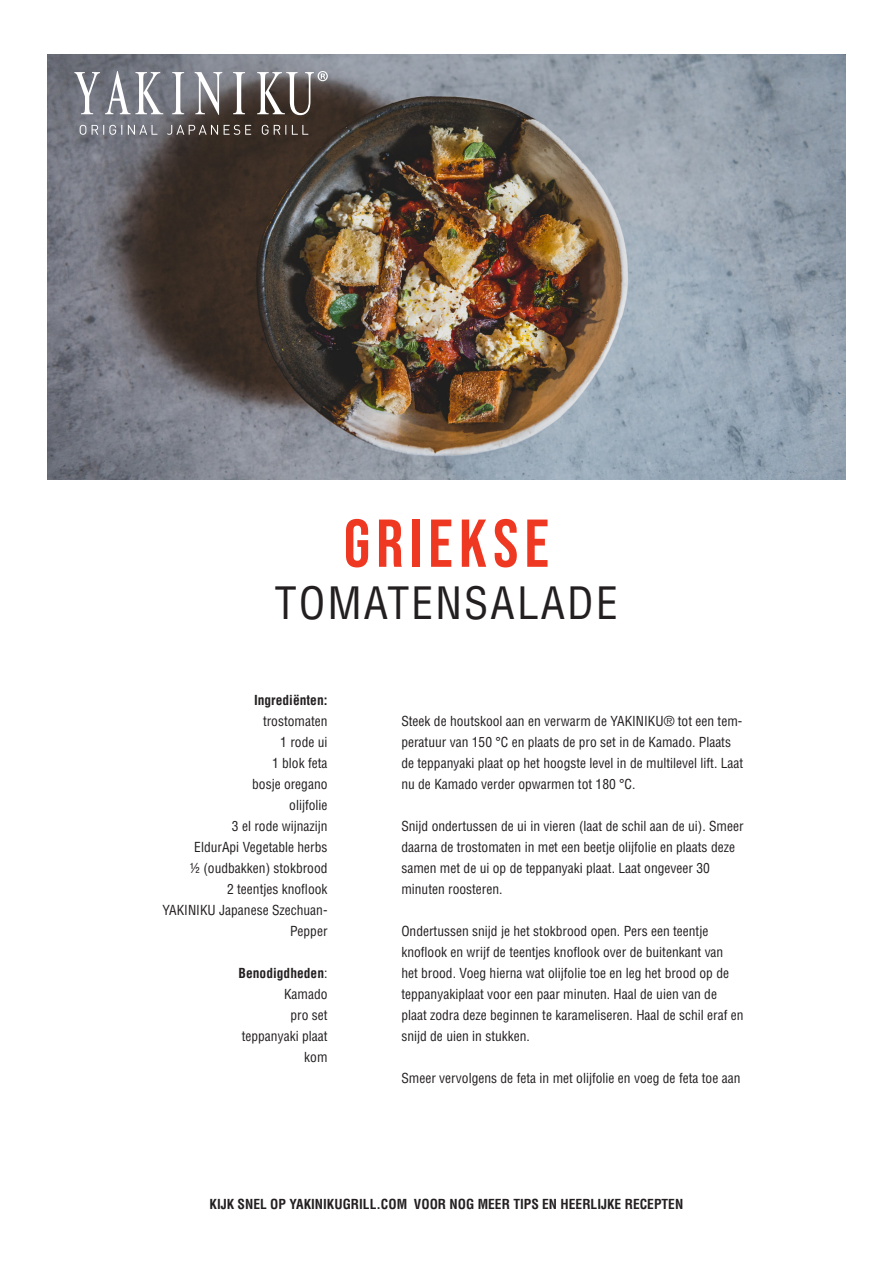
<style>
.page{position:relative;width:893px;height:1263px;background:#fff}
.page>*{position:absolute;margin:0;border:0;box-sizing:border-box;transform-origin:0 0}
.t1{font:67.5px "Bebas Neue";letter-spacing:.09em;color:#ef3822}
.t2{font:condensed 43.5px "Helvetica LT Std";letter-spacing:.05em;color:#231f20}
.Ingredienten_Benodig{font:condensed 13.5px/21px "Helvetica LT Std";color:#231f20}
.Ingredienten_Benodig-2{font:700 condensed 13.5px "Helvetica LT Std";color:#231f20}
.s1{font-weight:400}
</style>
<div class="page">
<img style="left:48px;top:54px;width:797px;height:425px">
<svg style="left:74px;top:71px;width:254px;height:64px;background:#7a7779"></svg>
<p class="t1" style="left:344px;top:505px;width:207px">GRIEKSE</p>
<p class="t2" style="left:275px;top:576px;width:344px">TOMATENSALADE</p>
<p class="Ingredienten_Benodig-2" style="left:254px;top:692px;width:75px">Ingrediënten:</p>
<p class="Ingredienten_Benodig" style="left:163px;top:711px;width:166px;text-align:right">trostomaten<br>1 rode ui<br>1 blok feta<br>bosje oregano<br>olijfolie<br>3 el rode wijnazijn<br>EldurApi Vegetable herbs<br>½ (oudbakken) stokbrood<br>2 teentjes knoflook<br>YAKINIKU Japanese Szechuan-<br>Pepper</p>
<p class="Ingredienten_Benodig-2" style="left:239px;top:965px;width:90px">Benodigdheden<span class="s1">:</span></p>
<p class="Ingredienten_Benodig" style="left:284px;top:984px;width:45px">Kamado</p>
<p class="Ingredienten_Benodig" style="left:242px;top:1005px;width:87px;text-align:right">pro set teppanyaki plaat kom</p>
<p class="Ingredienten_Benodig" style="left:401px;top:711px;width:343px">Steek de houtskool aan en verwarm de YAKINIKU® tot een tem&shy;peratuur van 150 °C en plaats de pro set in de Kamado. Plaats de teppanyaki plaat op het hoogste level in de multilevel lift. Laat nu de Kamado verder opwarmen tot 180 °C.</p>
<p class="Ingredienten_Benodig" style="left:401px;top:816px;width:344px">Snijd ondertussen de ui in vieren (laat de schil aan de ui). Smeer daarna de trostomaten in met een beetje olijfolie en plaats deze samen met de ui op de teppanyaki plaat. Laat ongeveer 30 minuten roosteren.</p>
<p class="Ingredienten_Benodig" style="left:401px;top:921px;width:344px">Ondertussen snijd je het stokbrood open. Pers een teentje knoflook en wrijf de teentjes knoflook over de buitenkant van<br>het brood. Voeg hierna wat olijfolie toe en leg het brood op de teppanyakiplaat voor een paar minuten. Haal de uien van de plaat zodra deze beginnen te karameliseren. Haal de schil eraf en snijd de uien in stukken.</p>
<p class="Ingredienten_Benodig" style="left:401px;top:1068px;width:341px">Smeer vervolgens de feta in met olijfolie en voeg de feta toe aan</p>
<p class="Ingredienten_Benodig-2" style="left:210px;top:1196px;width:475px">KIJK SNEL OP YAKINIKUGRILL.COM VOOR NOG MEER TIPS EN HEERLIJKE RECEPTEN</p>
</div>
